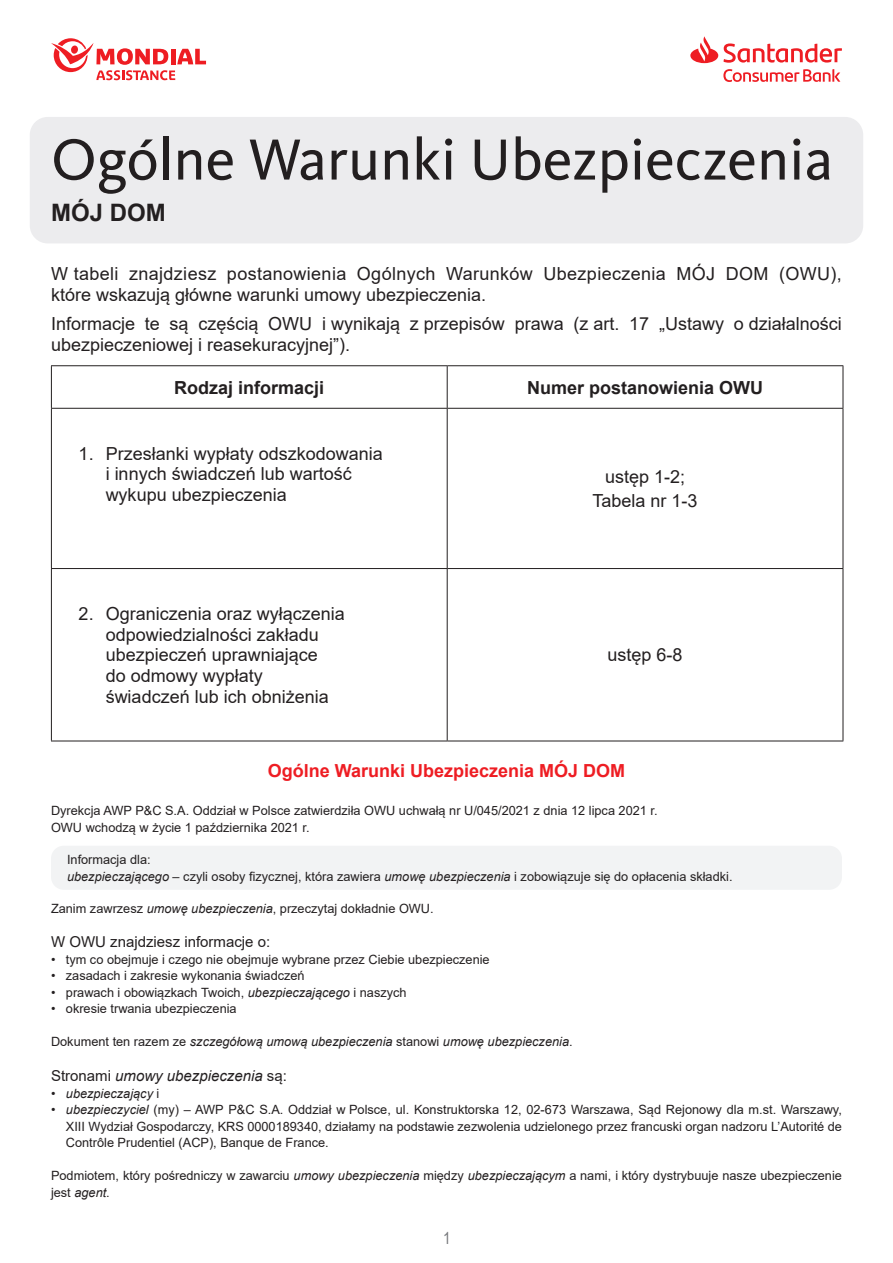
<style>
.page{position:relative;width:893px;height:1263px;background:#fff}
.page>*{position:absolute;margin:0;border:0;box-sizing:border-box;transform-origin:0 0}
.GŁÓWNY_NAGŁÓWEK{font:60px "Kievit Pro";color:#231f20}
.Opis_ubezpieczenie{font:700 24px "Arial";color:#231f20}
.OWU_tekst_normalny{font:18px/20.7px "Arial";color:#231f20}
.OWU_tekst_normalny-2{font:18px/20.7px "Arial";letter-spacing:.02em;color:#231f20}
.OWU_tekst_normalny-3{font:700 18px "Arial";color:#231f20}
.nagłówek_czerwony{font:700 18px "Arial";color:#ee1d23}
.t1{font:16.5px "Arial Narrow";color:#76787b}
.Tekst_Poziom0{font:italic 15px "Arial";color:#231f20}
.Tekst_Poziom0-2{font:15px "Arial";color:#231f20}
.Tekst_Poziom0-3{font:12.75px/16.5px "Arial";color:#231f20;text-align:justify}
.Wyjaśnienia_wyśrodko{font:12.75px "Arial";color:#231f20}
.Tekst_Poziom0-4{font:italic 12.75px "Arial";color:#231f20}
.s1{font-style:italic}
.s2{font-style:normal}
</style>
<div class="page">
<svg style="left:690px;top:36px;width:152px;height:27px"></svg>
<svg style="left:723px;top:69px;width:117px;height:13px"></svg>
<svg style="left:51px;top:38px;width:155px;height:42px"></svg>
<hr style="left:51px;top:365px;width:396px;height:1px;background:#231f20">
<hr style="left:51px;top:366px;width:1px;height:42px;background:#231f20">
<hr style="left:447px;top:365px;width:396px;height:1px;background:#231f20">
<hr style="left:447px;top:366px;width:1px;height:42px;background:#231f20">
<hr style="left:843px;top:366px;width:1px;height:42px;background:#231f20">
<hr style="left:51px;top:408px;width:396px;height:1px;background:#231f20">
<hr style="left:51px;top:409px;width:1px;height:159px;background:#231f20">
<hr style="left:447px;top:408px;width:396px;height:1px;background:#231f20">
<hr style="left:447px;top:409px;width:1px;height:159px;background:#231f20">
<hr style="left:843px;top:409px;width:1px;height:159px;background:#231f20">
<hr style="left:51px;top:568px;width:396px;height:1px;background:#231f20">
<hr style="left:51px;top:569px;width:1px;height:172px;background:#231f20">
<hr style="left:447px;top:568px;width:396px;height:1px;background:#231f20">
<hr style="left:447px;top:569px;width:1px;height:172px;background:#231f20">
<hr style="left:843px;top:569px;width:1px;height:172px;background:#231f20">
<hr style="left:51px;top:741px;width:396px;height:1px;background:#231f20">
<hr style="left:447px;top:741px;width:396px;height:1px;background:#231f20">
<div style="left:51px;top:846px;width:791px;height:44px;background:#f2f3f4;border-radius:13px"></div>
<div style="left:30px;top:117px;width:833px;height:126px;background:#ececee;border-radius:18px"></div>
<p class="GŁÓWNY_NAGŁÓWEK" style="left:51px;top:124px;width:784px">Ogólne Warunki Ubezpieczenia</p>
<p class="Opis_ubezpieczenie" style="left:51px;top:195px;width:116px">MÓJ DOM</p>
<p class="OWU_tekst_normalny-2" style="left:51px;top:263px;width:792px">W tabeli znajdziesz postanowienia Ogólnych Warunków Ubezpieczenia MÓJ DOM (OWU), które wskazują główne warunki umowy ubezpieczenia.</p>
<p class="OWU_tekst_normalny" style="left:51px;top:313px;width:792px">Informacje te są częścią OWU i wynikają z przepisów prawa (z art. 17 „Ustawy o działalności ubezpieczeniowej i reasekuracyjnej”).</p>
<p class="OWU_tekst_normalny-3" style="left:174px;top:375px;width:152px">Rodzaj informacji</p>
<p class="OWU_tekst_normalny-3" style="left:527px;top:375px;width:238px">Numer postanowienia OWU</p>
<p class="OWU_tekst_normalny" style="left:106px;top:443px;width:279px;text-indent:-27px">1. Przesłanki wypłaty odszkodowania i innych świadczeń lub wartość wykupu ubezpieczenia</p>
<p class="OWU_tekst_normalny" style="left:106px;top:603px;width:241px;text-indent:-27px">2. Ograniczenia oraz wyłączenia odpowiedzialności zakładu ubezpieczeń uprawniające<br>do odmowy wypłaty świadczeń lub ich obniżenia</p>
<p class="OWU_tekst_normalny" style="left:605px;top:466px;width:82px">ustęp 1-2;</p>
<p class="OWU_tekst_normalny" style="left:593px;top:490px;width:107px">Tabela nr 1-3</p>
<p class="OWU_tekst_normalny" style="left:608px;top:644px;width:77px">ustęp 6-8</p>
<p class="nagłówek_czerwony" style="left:268px;top:758px;width:359px">Ogólne Warunki Ubezpieczenia MÓJ DOM</p>
<p class="Tekst_Poziom0-3" style="left:51px;top:802px;width:608px">Dyrekcja AWP P&amp;C S.A. Oddział w Polsce zatwierdziła OWU uchwałą nr U/045/2021 z dnia 12 lipca 2021 r.</p>
<p class="Tekst_Poziom0-3" style="left:51px;top:819px;width:260px">OWU wchodzą w życie 1 października 2021 r.</p>
<p class="Wyjaśnienia_wyśrodko" style="left:67px;top:851px;width:85px">Informacja dla:</p>
<p class="Wyjaśnienia_wyśrodko" style="left:67px;top:867px;width:667px"><span class="s1">ubezpieczającego</span> – czyli osoby fizycznej, która zawiera <span class="s1">umowę ubezpieczenia</span> i zobowiązuje się do opłacenia składki.</p>
<p class="Tekst_Poziom0-3" style="left:51px;top:900px;width:384px">Zanim zawrzesz <span class="s1">umowę ubezpieczenia</span>, przeczytaj dokładnie OWU.</p>
<p class="Tekst_Poziom0-2" style="left:51px;top:932px;width:221px">W OWU znajdziesz informacje o:</p>
<p class="Tekst_Poziom0-3" style="left:51px;top:951px;width:440px">• tym co obejmuje i czego nie obejmuje wybrane przez Ciebie ubezpieczenie</p>
<p class="Tekst_Poziom0-3" style="left:51px;top:968px;width:255px">• zasadach i zakresie wykonania świadczeń</p>
<p class="Tekst_Poziom0-3" style="left:51px;top:984px;width:357px">• prawach i obowiązkach Twoich, <span class="s1">ubezpieczającego</span> i naszych</p>
<p class="Tekst_Poziom0-3" style="left:51px;top:1001px;width:187px">• okresie trwania ubezpieczenia</p>
<p class="Tekst_Poziom0-4" style="left:51px;top:1034px;width:523px"><span class="s2">Dokument ten razem ze</span> szczegółową umową ubezpieczenia <span class="s2">stanowi</span> umowę ubezpieczenia<span class="s2">.</span></p>
<p class="Tekst_Poziom0" style="left:51px;top:1066px;width:237px"><span class="s2">Stronami</span> umowy ubezpieczenia <span class="s2">są:</span></p>
<p class="Tekst_Poziom0-4" style="left:51px;top:1085px;width:110px"><span class="s2">•</span> ubezpieczający <span class="s2">i</span></p>
<p class="Tekst_Poziom0-3" style="left:66px;top:1101px;width:777px;text-indent:-15px">• <span class="s1">ubezpieczyciel</span> (my) – AWP P&amp;C S.A. Oddział w Polsce, ul. Konstruktorska 12, 02-673 Warszawa, Sąd Rejonowy dla m.st. Warszawy, XIII Wydział Gospodarczy, KRS 0000189340, działamy na podstawie zezwolenia udzielonego przez francuski organ nadzoru L’Autorité de Contrôle Prudentiel (ACP), Banque de France.</p>
<p class="Tekst_Poziom0-3" style="left:51px;top:1167px;width:792px">Podmiotem, który pośredniczy w zawarciu <span class="s1">umowy ubezpieczenia</span> między <span class="s1">ubezpieczającym</span> a nami, i który dystrybuuje nasze ubezpieczenie jest <span class="s1">agent</span>.</p>
<p class="t1" style="left:443px;top:1226px;width:9px">1</p>
</div>
